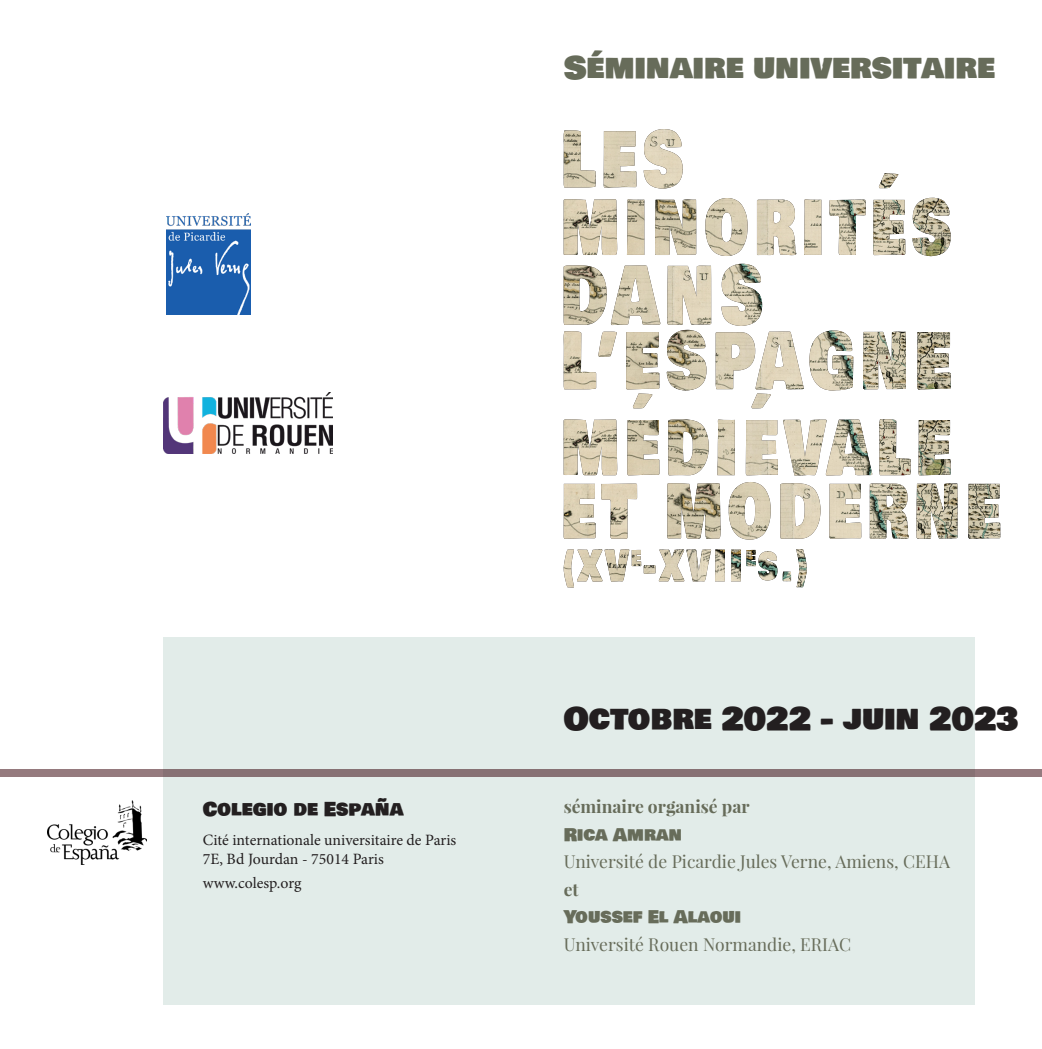
<style>
.page{position:relative;width:1042px;height:1049px;background:#fff}
.page>*{position:absolute;margin:0;border:0;box-sizing:border-box;transform-origin:0 0}
.t1{font:31.5px "Bowlby One SC";color:#676c5a}
.t2{font:31.5px "Bowlby One SC";color:#231f20}
.t3{font:19.25px "Bowlby One SC";color:#231f20}
.t4{font:17.5px "Playfair Display";color:#676c5a}
.t5{font:17.5px "Bowlby One SC";color:#676c5a}
.t6{font:700 17.5px "Playfair Display";color:#676c5a}
.t7{font:15.75px "Minion Pro";color:#231f20}
</style>
<div class="page">
<div style="left:164px;top:636px;width:811px;height:368px;background:#e2ece9"></div>
<svg style="left:564px;top:129px;width:133px;height:126px"></svg>
<img style="left:705px;top:173px;width:245px;height:83px">
<svg style="left:564px;top:264px;width:386px;height:211px"></svg>
<img style="left:564px;top:393px;width:346px;height:82px">
<svg style="left:564px;top:483px;width:436px;height:56px"></svg>
<img style="left:667px;top:482px;width:153px;height:57px">
<svg style="left:564px;top:549px;width:10px;height:38px"></svg>
<img style="left:577px;top:549px;width:230px;height:38px">
<svg style="left:0;top:769px;width:1042px;height:7px;fill:#877174"></svg>
<img style="left:48px;top:800px;width:99px;height:64px">
<img style="left:166px;top:213px;width:84px;height:101px">
<img style="left:164px;top:392px;width:168px;height:61px">
<p class="t1" style="left:564px;top:45px;width:433px">Séminaire universitaire</p>
<p class="t3" style="left:203px;top:794px;width:202px">Colegio de España</p>
<p class="t7" style="left:203px;top:828px;width:255px">Cité internationale universitaire de Paris</p>
<p class="t7" style="left:203px;top:848px;width:182px">7E, Bd Jourdan - 75014 Paris</p>
<p class="t7" style="left:203px;top:872px;width:100px">www.colesp.org</p>
<p class="t2" style="left:564px;top:694px;width:457px">Octobre 2022 - juin 2023</p>
<p class="t6" style="left:564px;top:795px;width:187px">séminaire organisé par</p>
<p class="t5" style="left:564px;top:821px;width:120px">Rica Amran</p>
<p class="t4" style="left:564px;top:850px;width:388px">Université de Picardie Jules Verne, Amiens, CEHA</p>
<p class="t6" style="left:564px;top:877px;width:16px">et</p>
<p class="t5" style="left:564px;top:903px;width:179px">Youssef El Alaoui</p>
<p class="t4" style="left:564px;top:932px;width:289px">Université Rouen Normandie, ERIAC</p>
</div>
